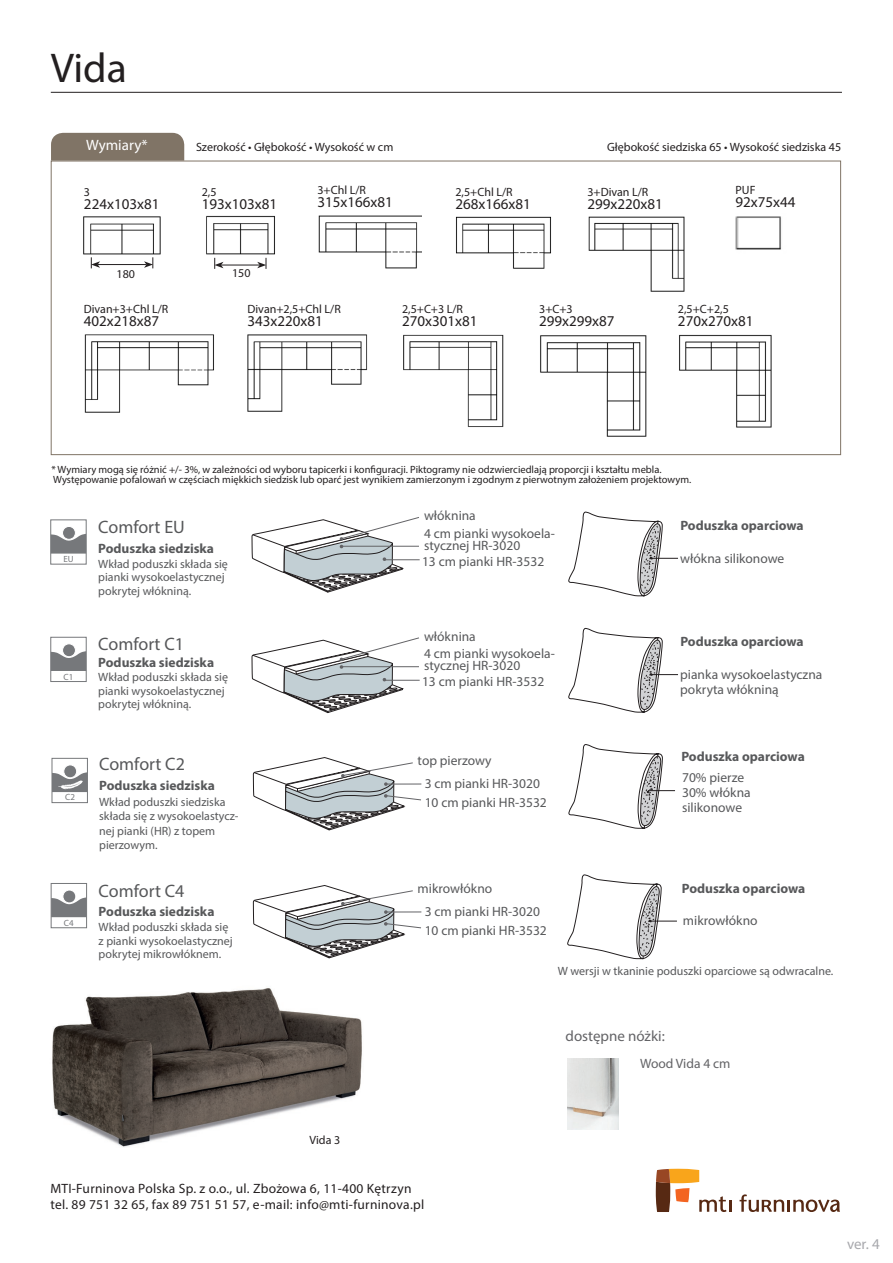
<style>
.page{position:relative;width:893px;height:1263px;background:#fff}
.page>*{position:absolute;margin:0;border:0;box-sizing:border-box;transform-origin:0 0}
.t1{font:41.7px "Myriad Pro";color:#231f20}
.t2{font:18px "Myriad Pro";color:#57585a}
.t3{font:15px "Myriad Pro";color:#231f20}
.t4{font:15px "Myriad Pro";color:#636366}
.t5{font:15px "Myriad Pro";color:#fff}
.t6{font:15px "Myriad Pro";color:#a8a9ad}
.t7{font:13.5px/15px "Myriad Pro";color:#57585a}
.t8{font:700 13.5px "Myriad Pro";color:#57585a}
.t9{font:13.5px/16.2px "Myriad Pro";letter-spacing:.02em;color:#231f20}
.t10{font:13.5px "Myriad Pro";color:#636366}
.t11{font:12px/13.5px "Myriad Pro";color:#57585a}
.t12{font:12px "Myriad Pro";color:#231f20}
.t13{font:10.5px/10.5px "Myriad Pro";color:#231f20}
.t14{font:9px "Myriad Pro";color:#76787b}
</style>
<div class="page">
<img style="left:735px;top:216px;width:47px;height:34px">
<img style="left:83px;top:216px;width:78px;height:43px">
<img style="left:206px;top:215px;width:69px;height:43px">
<img style="left:318px;top:215px;width:104px;height:54px">
<img style="left:456px;top:216px;width:95px;height:53px">
<img style="left:588px;top:216px;width:97px;height:76px">
<img style="left:247px;top:334px;width:121px;height:78px">
<img style="left:403px;top:334px;width:101px;height:93px">
<img style="left:679px;top:334px;width:93px;height:94px">
<hr style="left:51px;top:92px;width:791px;height:1px;background:#231f20">
<div style="left:51px;top:133px;width:133px;height:28px;background:#807466"></div>
<hr style="left:98px;top:264px;width:48px;height:1px;background:#231f20">
<svg style="left:91px;top:257px;width:9px;height:11px"></svg>
<svg style="left:144px;top:257px;width:10px;height:11px"></svg>
<hr style="left:221px;top:265px;width:39px;height:1px;background:#231f20">
<svg style="left:214px;top:258px;width:9px;height:11px"></svg>
<svg style="left:257px;top:258px;width:10px;height:11px"></svg>
<div style="left:50px;top:519px;width:37px;height:45px;border:1px solid #76787b"></div>
<svg style="left:51px;top:526px;width:35px;height:28px"></svg>
<svg style="left:568px;top:511px;width:110px;height:85px"></svg>
<svg style="left:568px;top:627px;width:110px;height:86px"></svg>
<div style="left:52px;top:758px;width:36px;height:45px;border:1px solid #76787b"></div>
<svg style="left:52px;top:765px;width:35px;height:27px"></svg>
<svg style="left:568px;top:744px;width:107px;height:85px"></svg>
<div style="left:50px;top:637px;width:37px;height:45px;border:1px solid #76787b"></div>
<svg style="left:51px;top:644px;width:35px;height:27px"></svg>
<svg style="left:656px;top:1169px;width:75px;height:43px"></svg>
<svg style="left:739px;top:1194px;width:101px;height:18px"></svg>
<div style="left:51px;top:883px;width:36px;height:45px;border:1px solid #76787b"></div>
<svg style="left:51px;top:890px;width:36px;height:27px"></svg>
<svg style="left:567px;top:874px;width:110px;height:85px"></svg>
<img style="left:52px;top:989px;width:310px;height:158px">
<img style="left:568px;top:1058px;width:51px;height:71px">
<svg style="left:252px;top:517px;width:170px;height:491px"></svg>
<img style="left:540px;top:335px;width:107px;height:102px">
<img style="left:84px;top:334px;width:130px;height:79px">
<h1 class="t1" style="left:51px;top:43px;width:78px">Vida</h1>
<p class="t5" style="left:86px;top:136px;width:63px">Wymiary*</p>
<p class="t12" style="left:196px;top:140px;width:199px">Szerokość • Głębokość • Wysokość w cm</p>
<p class="t12" style="left:607px;top:140px;width:235px">Głębokość siedziska 65 • Wysokość siedziska 45</p>
<p class="t12" style="left:84px;top:184px;width:8px">3</p>
<p class="t3" style="left:84px;top:195px;width:77px">224x103x81</p>
<p class="t12" style="left:317px;top:182px;width:50px">3+Chl L/R</p>
<p class="t3" style="left:317px;top:193px;width:77px">315x166x81</p>
<p class="t12" style="left:736px;top:182px;width:21px">PUF</p>
<p class="t3" style="left:736px;top:193px;width:62px">92x75x44</p>
<p class="t12" style="left:455px;top:184px;width:59px">2,5+Chl L/R</p>
<p class="t3" style="left:455px;top:195px;width:77px">268x166x81</p>
<p class="t12" style="left:587px;top:184px;width:63px">3+Divan L/R</p>
<p class="t3" style="left:587px;top:195px;width:77px">299x220x81</p>
<p class="t12" style="left:202px;top:184px;width:16px">2,5</p>
<p class="t3" style="left:202px;top:195px;width:77px">193x103x81</p>
<p class="t12" style="left:117px;top:266px;width:20px">180</p>
<p class="t12" style="left:232px;top:266px;width:20px">150</p>
<p class="t12" style="left:84px;top:301px;width:86px">Divan+3+Chl L/R</p>
<p class="t3" style="left:84px;top:312px;width:77px">402x218x87</p>
<p class="t12" style="left:247px;top:301px;width:95px">Divan+2,5+Chl L/R</p>
<p class="t3" style="left:247px;top:312px;width:77px">343x220x81</p>
<p class="t12" style="left:402px;top:301px;width:62px">2,5+C+3 L/R</p>
<p class="t3" style="left:402px;top:312px;width:77px">270x301x81</p>
<p class="t12" style="left:539px;top:301px;width:35px">3+C+3</p>
<p class="t3" style="left:539px;top:312px;width:77px">299x299x87</p>
<p class="t12" style="left:678px;top:301px;width:52px">2,5+C+2,5</p>
<p class="t3" style="left:678px;top:312px;width:77px">270x270x81</p>
<p class="t13" style="left:51px;top:464px;width:641px">* Wymiary mogą się różnić +/- 3%, w zależności od wyboru tapicerki i konfiguracji. Piktogramy nie odzwierciedlają proporcji i kształtu mebla.<br>Występowanie pofalowań w częściach miękkich siedzisk lub oparć jest wynikiem zamierzonym i zgodnym z pierwotnym założeniem projektowym.</p>
<p class="t14" style="left:63px;top:554px;width:12px">EU</p>
<h2 class="t2" style="left:98px;top:516px;width:88px">Comfort EU</h2>
<p class="t8" style="left:98px;top:539px;width:117px">Poduszka siedziska</p>
<p class="t11" style="left:98px;top:557px;width:131px">Wkład poduszki składa się pianki wysokoelastycznej pokrytej włókniną.</p>
<p class="t7" style="left:424px;top:508px;width:53px">włóknina</p>
<p class="t7" style="left:424px;top:527px;width:132px;line-height:12px">4 cm pianki wysokoela&shy;stycznej HR-3020</p>
<p class="t7" style="left:422px;top:553px;width:124px">13 cm pianki HR-3532</p>
<p class="t8" style="left:680px;top:517px;width:125px">Poduszka oparciowa</p>
<p class="t7" style="left:680px;top:551px;width:106px">włókna silikonowe</p>
<p class="t14" style="left:64px;top:671px;width:11px">C1</p>
<h2 class="t2" style="left:98px;top:633px;width:87px">Comfort C1</h2>
<p class="t8" style="left:98px;top:654px;width:117px">Poduszka siedziska</p>
<p class="t11" style="left:98px;top:670px;width:131px">Wkład poduszki składa się pianki wysokoelastycznej pokrytej włókniną.</p>
<p class="t7" style="left:424px;top:628px;width:53px">włóknina</p>
<p class="t7" style="left:424px;top:647px;width:132px;line-height:12px">4 cm pianki wysokoela&shy;stycznej HR-3020</p>
<p class="t7" style="left:422px;top:674px;width:124px">13 cm pianki HR-3532</p>
<p class="t8" style="left:680px;top:632px;width:125px">Poduszka oparciowa</p>
<p class="t7" style="left:680px;top:667px;width:144px">pianka wysokoelastyczna pokryta włókniną</p>
<p class="t14" style="left:65px;top:792px;width:11px">C2</p>
<h2 class="t2" style="left:99px;top:753px;width:87px">Comfort C2</h2>
<p class="t8" style="left:99px;top:777px;width:117px">Poduszka siedziska</p>
<p class="t11" style="left:99px;top:794px;width:141px;line-height:14.4px">Wkład poduszki siedziska składa się z wysokoelastycz&shy;nej pianki (HR) z topem pierzowym.</p>
<p class="t7" style="left:418px;top:753px;width:75px">top pierzowy</p>
<p class="t7" style="left:425px;top:775px;width:117px">3 cm pianki HR-3020</p>
<p class="t7" style="left:425px;top:795px;width:124px">10 cm pianki HR-3532</p>
<p class="t8" style="left:681px;top:747px;width:125px">Poduszka oparciowa</p>
<p class="t7" style="left:682px;top:770px;width:70px">70% pierze<br>30% włókna silikonowe</p>
<p class="t14" style="left:64px;top:917px;width:11px">C4</p>
<h2 class="t2" style="left:99px;top:880px;width:87px">Comfort C4</h2>
<p class="t8" style="left:99px;top:903px;width:117px">Poduszka siedziska</p>
<p class="t11" style="left:99px;top:920px;width:136px">Wkład poduszki składa się z pianki wysokoelastycznej pokrytej mikrowłóknem.</p>
<p class="t7" style="left:418px;top:881px;width:76px">mikrowłókno</p>
<p class="t7" style="left:425px;top:903px;width:117px">3 cm pianki HR-3020</p>
<p class="t7" style="left:425px;top:923px;width:124px">10 cm pianki HR-3532</p>
<p class="t8" style="left:682px;top:879px;width:125px">Poduszka oparciowa</p>
<p class="t7" style="left:683px;top:913px;width:76px">mikrowłókno</p>
<p class="t11" style="left:558px;top:964px;width:277px">W wersji w tkaninie poduszki oparciowe są odwracalne.</p>
<p class="t4" style="left:566px;top:1027px;width:101px">dostępne nóżki:</p>
<p class="t10" style="left:640px;top:1055px;width:92px">Wood Vida 4 cm</p>
<p class="t12" style="left:310px;top:1132px;width:32px">Vida 3</p>
<p class="t9" style="left:50px;top:1180px;width:375px">MTI-Furninova Polska Sp. z o.o., ul. Zbożowa 6, 11-400 Kętrzyn tel. 89 751 32 65, fax 89 751 51 57, e-mail: info@mti-furninova.pl</p>
<p class="t6" style="left:847px;top:1235px;width:34px">ver. 4</p>
</div>
